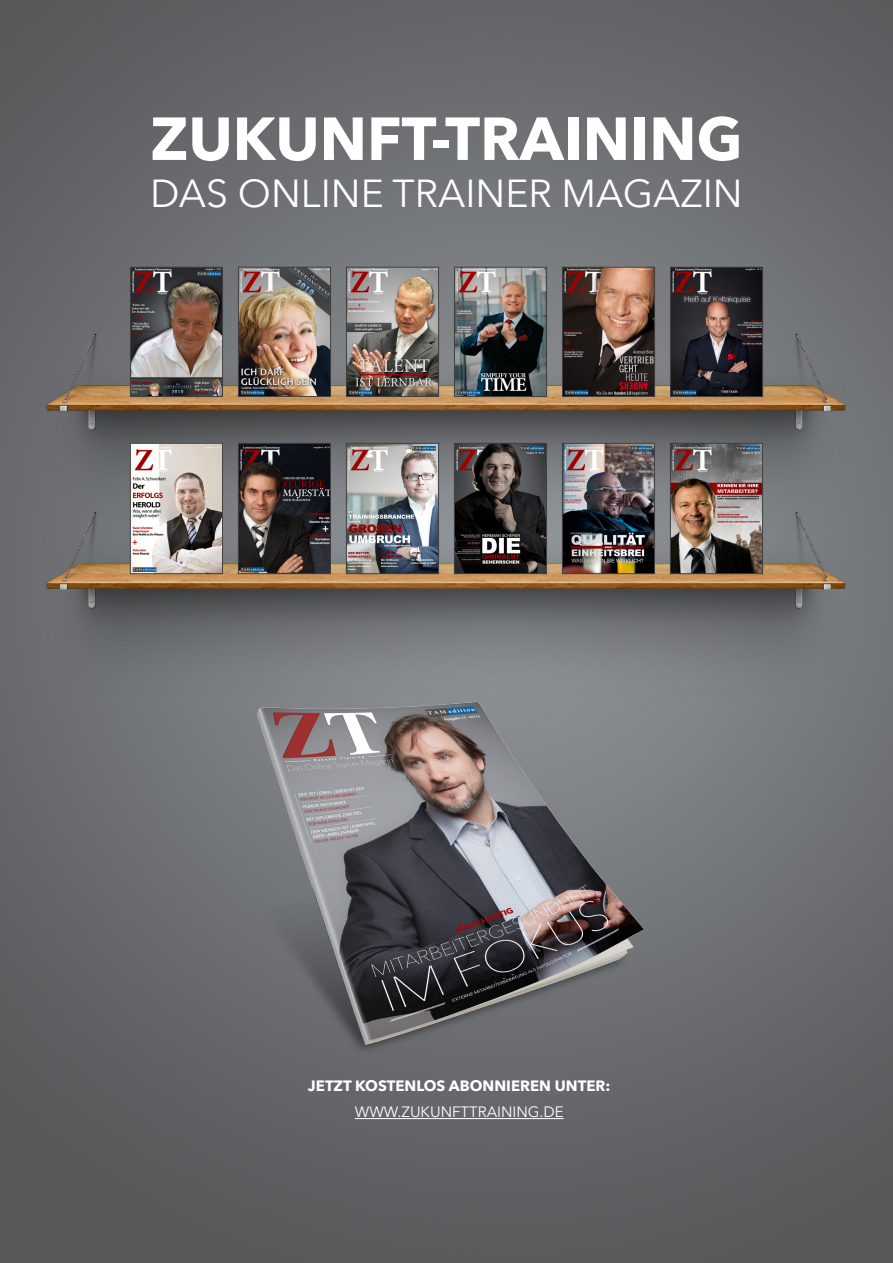
<style>
.page{position:relative;width:893px;height:1263px;background:#fff}
.page>*{position:absolute;margin:0;border:0;box-sizing:border-box;transform-origin:0 0}
.t1{font:700 60px "Avenir Next";color:#fff}
.t2{font:39px "Avenir Next";color:#fff}
.t3{font:700 15px "Avenir Next";color:#fff}
.t4{font:15px "Avenir Next";color:#fff}
</style>
<div class="page">
<img style="left:0;top:0;width:893px;height:1263px">
<img style="left:0;top:76px;width:893px;height:178px">
<img style="left:0;top:254px;width:893px;height:458px">
<hr style="left:355px;top:1118px;width:209px;height:1px;background:#fff">
<img style="left:132px;top:269px;width:89px;height:126px">
<div style="left:130px;top:267px;width:93px;height:130px;border:1px solid #414042"></div>
<img style="left:132px;top:445px;width:89px;height:127px">
<div style="left:130px;top:443px;width:93px;height:131px;border:1px solid #414042"></div>
<img style="left:240px;top:269px;width:89px;height:126px">
<div style="left:238px;top:267px;width:93px;height:130px;border:1px solid #414042"></div>
<img style="left:240px;top:445px;width:89px;height:127px">
<div style="left:238px;top:443px;width:93px;height:131px;border:1px solid #414042"></div>
<img style="left:348px;top:269px;width:89px;height:126px">
<div style="left:346px;top:267px;width:93px;height:130px;border:1px solid #414042"></div>
<img style="left:348px;top:445px;width:89px;height:127px">
<div style="left:346px;top:443px;width:93px;height:131px;border:1px solid #414042"></div>
<img style="left:456px;top:269px;width:89px;height:126px">
<div style="left:454px;top:267px;width:93px;height:130px;border:1px solid #414042"></div>
<img style="left:456px;top:445px;width:89px;height:127px">
<div style="left:454px;top:443px;width:93px;height:131px;border:1px solid #414042"></div>
<img style="left:564px;top:269px;width:89px;height:126px">
<div style="left:562px;top:267px;width:93px;height:130px;border:1px solid #414042"></div>
<img style="left:564px;top:445px;width:89px;height:127px">
<div style="left:562px;top:443px;width:93px;height:131px;border:1px solid #414042"></div>
<img style="left:672px;top:269px;width:89px;height:126px">
<div style="left:670px;top:267px;width:93px;height:130px;border:1px solid #414042"></div>
<img style="left:672px;top:445px;width:89px;height:127px">
<div style="left:670px;top:443px;width:93px;height:131px;border:1px solid #414042"></div>
<img style="left:243px;top:678px;width:407px;height:375px">
<h1 class="t1" style="left:150px;top:102px;width:594px">ZUKUNFT-TRAINING</h1>
<h2 class="t2" style="left:150px;top:170px;width:268px">DAS ONLINE TRA</h2>
<h2 class="t2" style="left:465px;top:170px;width:158px">INER MAGAZ</h2>
<h2 class="t2" style="left:703px;top:170px;width:41px">IN</h2>
<p class="t3" style="left:308px;top:1076px;width:304px">JETZT KOSTENLOS ABONNIEREN UNTER:</p>
<p class="t4" style="left:355px;top:1103px;width:151px">WWW.ZUKUNFTTRAININ</p>
<p class="t4" style="left:528px;top:1103px;width:37px">G.DE</p>
</div>
